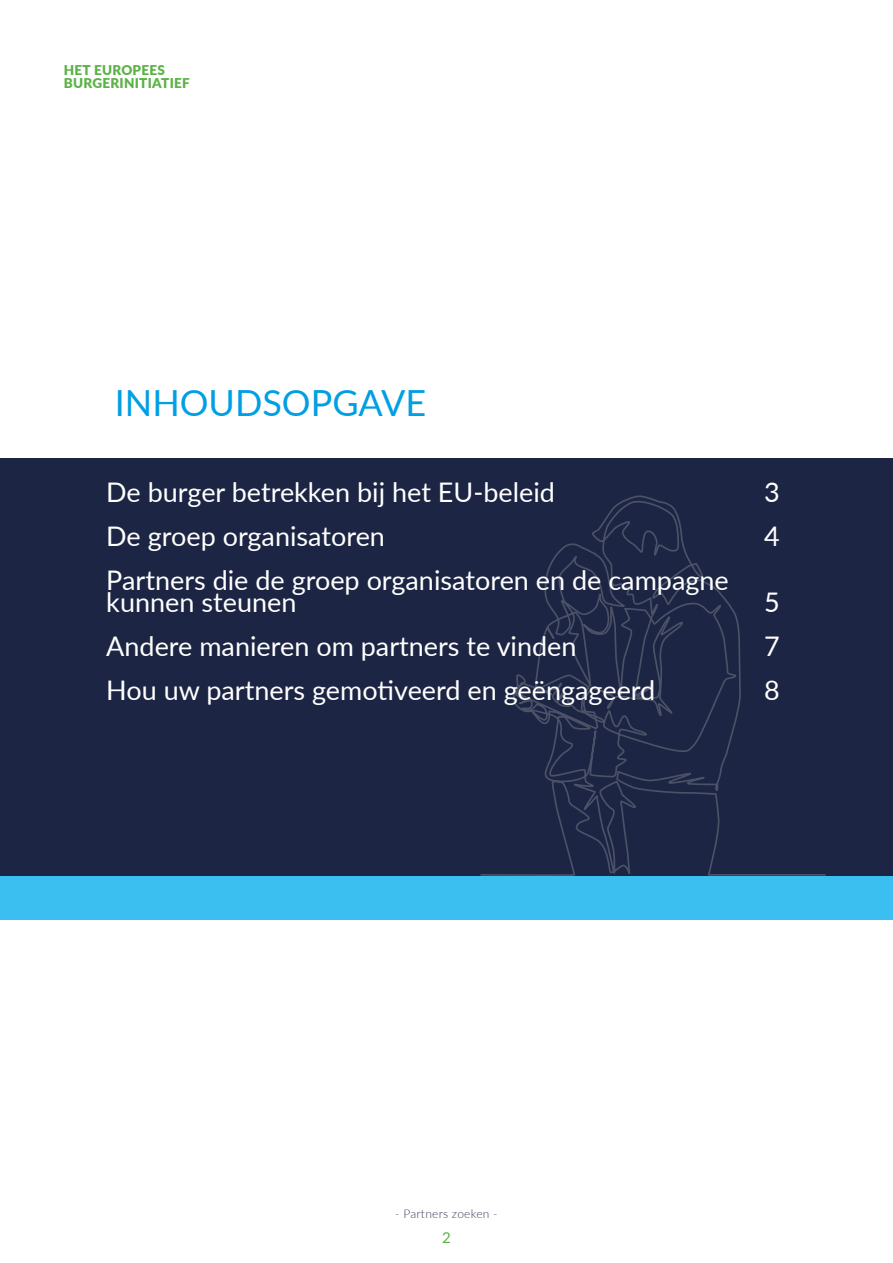
<style>
.page{position:relative;width:893px;height:1263px;background:#fff}
.page>*{position:absolute;margin:0;border:0;box-sizing:border-box;transform-origin:0 0}
.t1{font:36px "Lato";color:#009fe3}
.t2{font:27px/22.5px "Lato";color:#fff}
.t3{font:15px "Lato";color:#5cb246}
.t4{font:900 13.5px/13.5px "Lato";letter-spacing:.02em;color:#5cb246}
.t5{font:300 12px "Lato";letter-spacing:.02em;color:#3c3e5c}
</style>
<div class="page">
<div style="left:0;top:459px;width:893px;height:417px;background:#1c2543"></div>
<svg style="left:480px;top:495px;width:346px;height:381px"></svg>
<div style="left:0;top:876px;width:893px;height:43px;background:#3abff0"></div>
<p class="t4" style="left:64px;top:62px;width:127px">HET EUROPEES<br>BURGERINITIATIEF</p>
<h1 class="t1" style="left:115px;top:377px;width:313px">INHOUDSOPGAVE</h1>
<p class="t2" style="left:106px;top:480px;width:450px">De burger betrekken bij het EU-beleid</p>
<p class="t2" style="left:764px;top:480px;width:17px">3</p>
<p class="t2" style="left:106px;top:524px;width:280px">De groep organisatoren</p>
<p class="t2" style="left:764px;top:524px;width:17px">4</p>
<p class="t2" style="left:106px;top:567px;width:624px">Partners die de groep organisatoren en de campagne kunnen steunen</p>
<p class="t2" style="left:764px;top:590px;width:17px">5</p>
<p class="t2" style="left:106px;top:634px;width:472px">Andere manieren om partners te vinden</p>
<p class="t2" style="left:764px;top:634px;width:17px">7</p>
<p class="t2" style="left:106px;top:677px;width:551px">Hou uw partners gemotiveerd en geëngageerd</p>
<p class="t2" style="left:764px;top:677px;width:17px">8</p>
<p class="t5" style="left:395px;top:1206px;width:104px">- Partners zoeken -</p>
<p class="t3" style="left:442px;top:1227px;width:10px">2</p>
</div>
